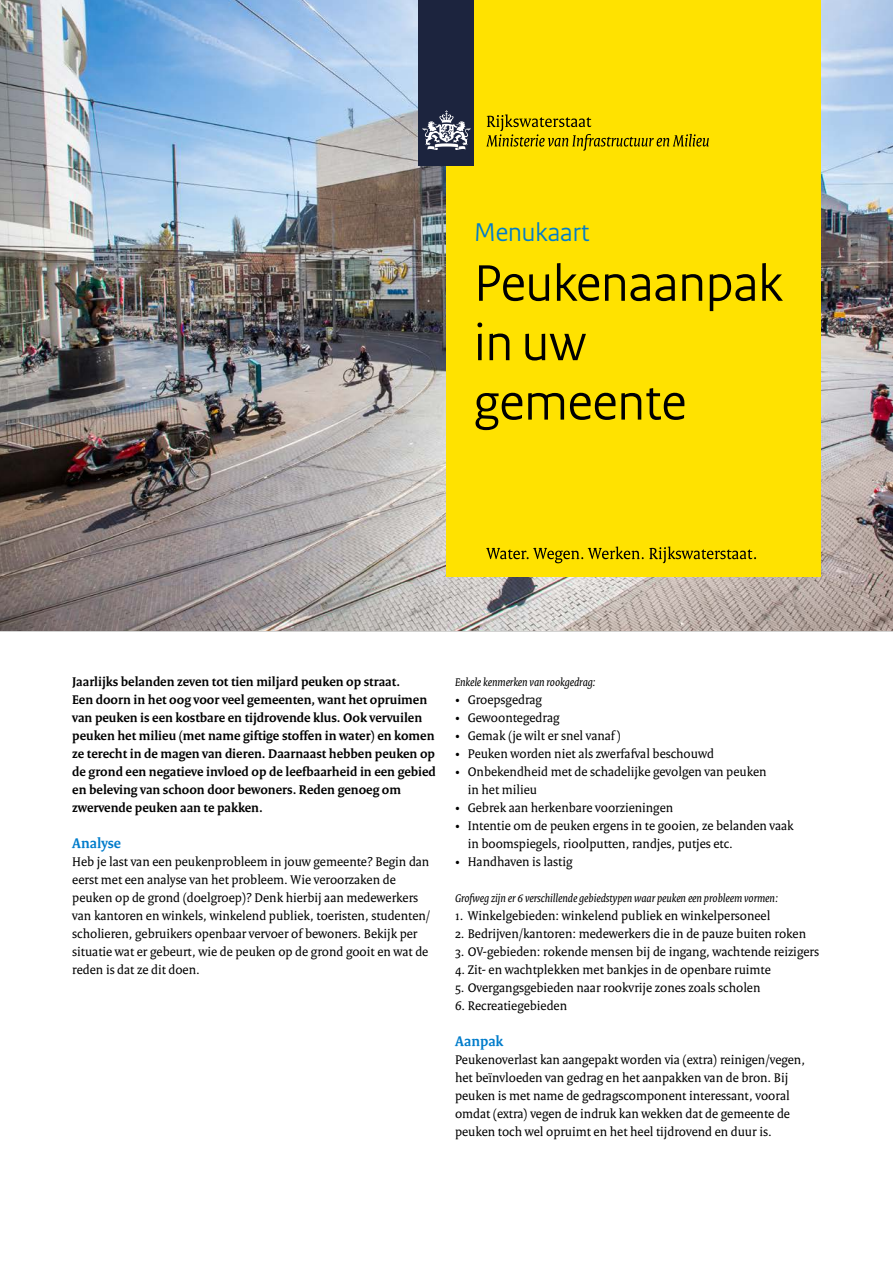
<style>
.page{position:relative;width:893px;height:1263px;background:#fff}
.page>*{position:absolute;margin:0;border:0;box-sizing:border-box;transform-origin:0 0}
.t1{font:54px/59.4px "Rijksoverheid Sans Heading";color:#000}
.t2{font:27px "Rijksoverheid Sans Heading";color:#007ccb}
.t3{font:700 15px "Rijksoverheid Serif";color:#007ccb}
.t4{font:13.5px/18px "Rijksoverheid Serif";color:#000}
.t5{font:700 13.5px/18px "Rijksoverheid Serif";color:#000}
.t6{font:italic 12px "Rijksoverheid Serif";color:#000}
</style>
<div class="page">
<img style="left:0;top:0;width:893px;height:631px">
<div style="left:446px;top:0;width:375px;height:576px;background:#ffe200"></div>
<div style="left:419px;top:0;width:55px;height:166px;background:#1c243e"></div>
<svg style="left:423px;top:110px;width:47px;height:40px"></svg>
<svg style="left:486px;top:114px;width:223px;height:37px"></svg>
<svg style="left:486px;top:547px;width:270px;height:16px"></svg>
<p class="t2" style="left:474px;top:217px;width:117px">Menukaart</p>
<h1 class="t1" style="left:474px;top:254px;width:310px">Peukenaanpak in uw gemeente</h1>
<p class="t5" style="left:72px;top:672px;width:365px">Jaarlijks belanden zeven tot tien miljard peuken op straat.<br>Een doorn in het oog voor veel gemeenten, want het opruimen van peuken is een kostbare en tijdrovende klus. Ook vervuilen peuken het milieu (met name giftige stoffen in water) en komen ze terecht in de magen van dieren. Daarnaast hebben peuken op de grond een negatieve invloed op de leefbaarheid in een gebied en beleving van schoon door bewoners. Reden genoeg om zwervende peuken aan te pakken.</p>
<p class="t3" style="left:72px;top:834px;width:50px">Analyse</p>
<p class="t4" style="left:72px;top:852px;width:359px">Heb je last van een peukenprobleem in jouw gemeente? Begin dan eerst met een analyse van het probleem. Wie veroorzaken de peuken op de grond (doelgroep)? Denk hierbij aan medewerkers van kantoren en winkels, winkelend publiek, toeristen, studenten/ scholieren, gebruikers openbaar vervoer of bewoners. Bekijk per situatie wat er gebeurt, wie de peuken op de grond gooit en wat de reden is dat ze dit doen.</p>
<p class="t6" style="left:455px;top:675px;width:142px">Enkele kenmerken van rookgedrag:</p>
<p class="t4" style="left:455px;top:690px;width:89px">• Groepsgedrag</p>
<p class="t4" style="left:455px;top:708px;width:106px">• Gewoontegedrag</p>
<p class="t4" style="left:455px;top:726px;width:167px">• Gemak (je wilt er snel vanaf )</p>
<p class="t4" style="left:455px;top:744px;width:260px">• Peuken worden niet als zwerfafval beschouwd</p>
<p class="t4" style="left:468px;top:762px;width:300px;text-indent:-13px">• Onbekendheid met de schadelijke gevolgen van peuken in het milieu</p>
<p class="t4" style="left:455px;top:798px;width:220px">• Gebrek aan herkenbare voorzieningen</p>
<p class="t4" style="left:468px;top:816px;width:328px;text-indent:-13px">• Intentie om de peuken ergens in te gooien, ze belanden vaak in boomspiegels, rioolputten, randjes, putjes etc.</p>
<p class="t4" style="left:455px;top:852px;width:119px">• Handhaven is lastig</p>
<p class="t6" style="left:455px;top:891px;width:325px">Grofweg zijn er 6 verschillende gebiedstypen waar peuken een probleem vormen:</p>
<p class="t4" style="left:455px;top:906px;width:317px">1. Winkelgebieden: winkelend publiek en winkelpersoneel</p>
<p class="t4" style="left:455px;top:924px;width:353px">2. Bedrijven/kantoren: medewerkers die in de pauze buiten roken</p>
<p class="t4" style="left:455px;top:942px;width:366px">3. OV-gebieden: rokende mensen bij de ingang, wachtende reizigers</p>
<p class="t4" style="left:455px;top:960px;width:317px">4. Zit- en wachtplekken met bankjes in de openbare ruimte</p>
<p class="t4" style="left:455px;top:978px;width:307px">5. Overgangsgebieden naar rookvrije zones zoals scholen</p>
<p class="t4" style="left:455px;top:996px;width:114px">6. Recreatiegebieden</p>
<p class="t3" style="left:455px;top:1032px;width:50px">Aanpak</p>
<p class="t4" style="left:455px;top:1050px;width:352px">Peukenoverlast kan aangepakt worden via (extra) reinigen/vegen, het beïnvloeden van gedrag en het aanpakken van de bron. Bij peuken is met name de gedragscomponent interessant, vooral omdat (extra) vegen de indruk kan wekken dat de gemeente de peuken toch wel opruimt en het heel tijdrovend en duur is.</p>
</div>
